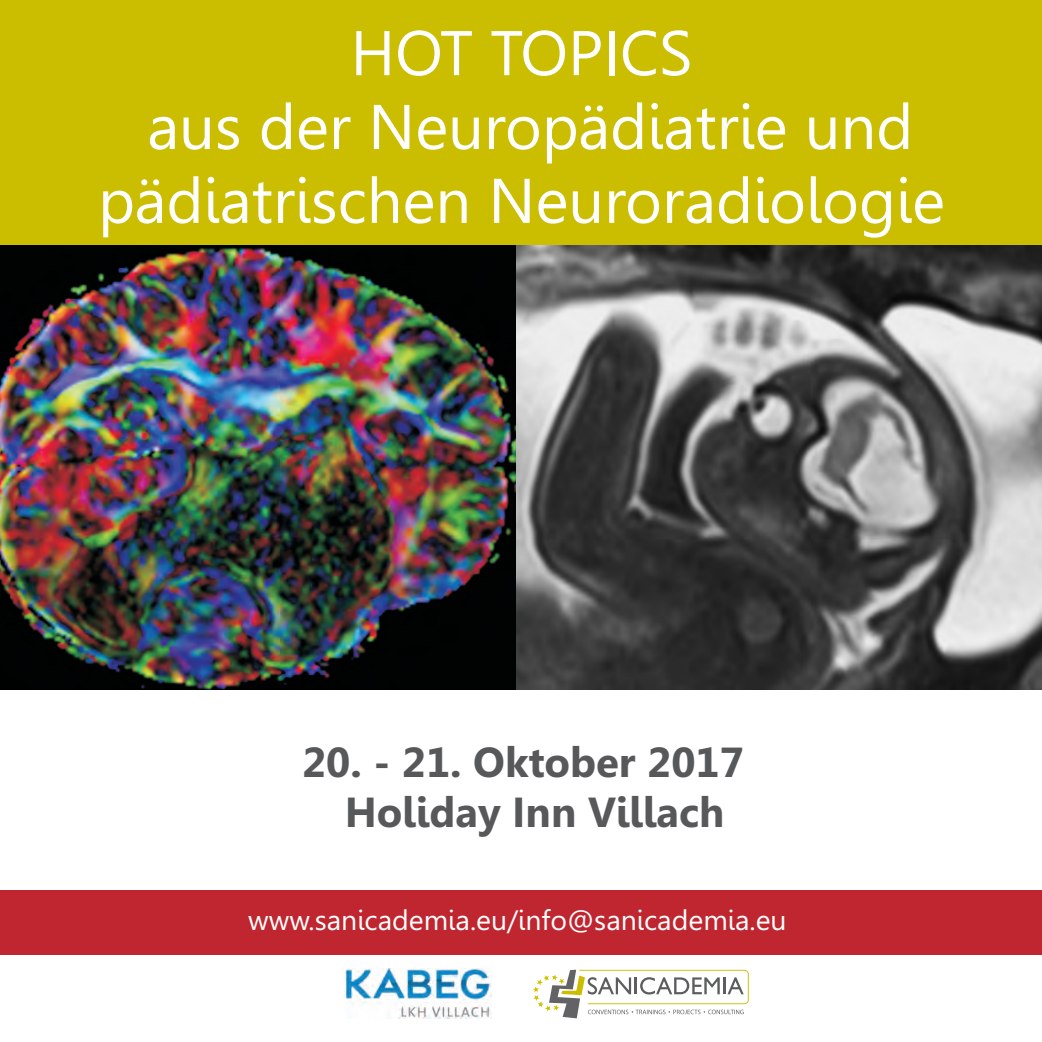
<style>
.page{position:relative;width:1042px;height:1042px;background:#fff}
.page>*{position:absolute;margin:0;border:0;box-sizing:border-box;transform-origin:0 0}
.t1{font:63px/73.9px "Gisha";color:#fff;text-align:center}
.t2{font:700 42px/49.2px "Gisha";color:#57585a;text-align:center}
.t3{font:28px "Gisha";color:#fff}
</style>
<div class="page">
<div style="left:0;top:889px;width:1042px;height:65px;background:#c0262f"></div>
<div style="left:0;top:0;width:1042px;height:247px;background:#cbbe01"></div>
<img style="left:345px;top:969px;width:146px;height:49px">
<svg style="left:533px;top:969px;width:216px;height:49px"></svg>
<img style="left:0;top:245px;width:517px;height:445px">
<img style="left:517px;top:245px;width:525px;height:445px">
<p class="t1" style="left:98px;top:22px;width:848px">HOT TOPICS<br>aus der Neuropädiatrie und pädiatrischen Neuroradiologie</p>
<p class="t2" style="left:302px;top:742px;width:443px">20. - 21. Oktober 2017<br>Holiday Inn Villach</p>
<p class="t3" style="left:248px;top:909px;width:540px">www.sanicademia.eu/info@sanicademia.eu</p>
</div>
